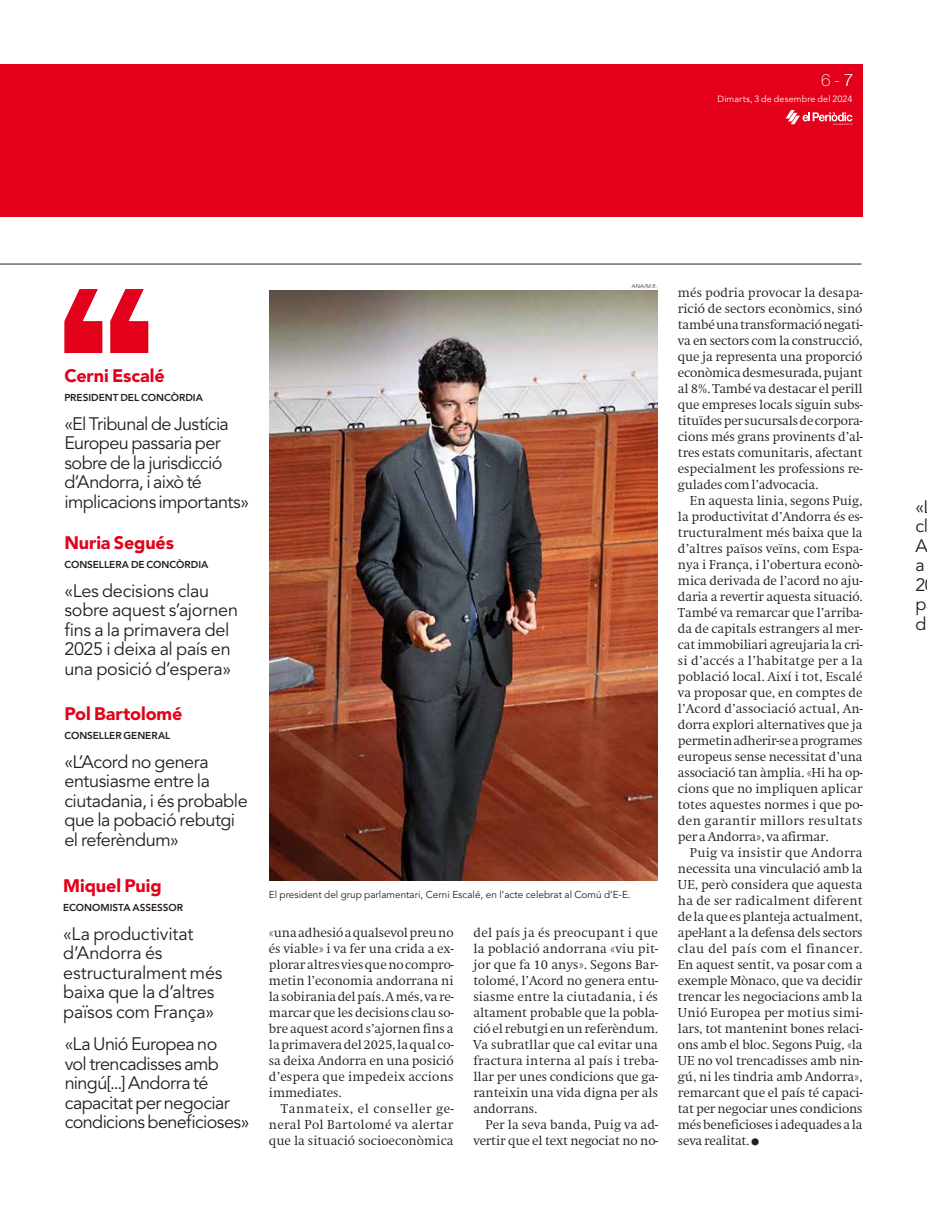
<style>
.page{position:relative;width:927px;height:1220px;background:#fff}
.page>*{position:absolute;margin:0;border:0;box-sizing:border-box;transform-origin:0 0}
.t1{font:18px/19.5px "Avenir LT Std";letter-spacing:-.02em;color:#231f20}
.t2{font:900 18px "Avenir LT Std";letter-spacing:-.005em;color:#e2001a}
.t3{font:100 17px "Helvetica Neue LT Std";color:#fff}
.t4{font:300 12.5px/16px "Swift ND Std";letter-spacing:-.01em;color:#231f20;text-align:justify}
.t5{font:800 10px "Avenir LT Std";color:#231f20}
.t6{font:10px "Avenir LT Std";color:#231f20}
.t7{font:9px "Avenir LT Std";letter-spacing:.02em;color:#fff}
.t8{font:300 5.5px "Avenir LT Std";color:#231f20}
</style>
<div class="page">
<div style="left:0;top:64px;width:862px;height:153px;background:#e2001a"></div>
<svg style="left:785px;top:110px;width:67px;height:15px"></svg>
<hr style="left:0;top:264px;width:861px;height:1px;background:#231f20">
<img style="left:269px;top:291px;width:388px;height:589px">
<svg style="left:64px;top:289px;width:84px;height:64px"></svg>
<h2 class="t3" style="left:821px;top:70px;width:33px">6 -7</h2>
<p class="t7" style="left:717px;top:94px;width:136px">Dimarts, 3 de desembre del 2024</p>
<h1 class="t2" style="left:64px;top:365px;width:102px">Cerni Escalé</h1>
<p class="t5" style="left:64px;top:392px;width:140px">PRESIDENT DEL CONCÒRDIA</p>
<h1 class="t1" style="left:64px;top:414px;width:186px">«El Tribunal de Justícia<br>Europeu passaria per sobre de la jurisdicció d’Andorra, i això té implicacions importants»</h1>
<h1 class="t2" style="left:64px;top:532px;width:111px">Nuria Segués</h1>
<p class="t5" style="left:64px;top:559px;width:146px">CONSELLERA DE CONCÒRDIA</p>
<h1 class="t1" style="left:64px;top:581px;width:175px">«Les decisions clau sobre aquest s’ajornen fins a la primavera del<br>2025 i deixa al país en una posició d’espera»</h1>
<h1 class="t2" style="left:64px;top:702px;width:120px">Pol Bartolomé</h1>
<p class="t5" style="left:64px;top:729px;width:108px">CONSELLER GENERAL</p>
<h1 class="t1" style="left:64px;top:752px;width:185px">«L’Acord no genera entusiasme entre la ciutadania, i és probable que la pobació rebutgi el referèndum»</h1>
<h1 class="t2" style="left:63px;top:874px;width:100px">Miquel Puig</h1>
<p class="t5" style="left:63px;top:901px;width:121px">ECONOMISTA ASSESSOR</p>
<h1 class="t1" style="left:63px;top:924px;width:161px">«La productivitat d’Andorra és estructuralment més baixa que la d’altres països com França»</h1>
<h1 class="t1" style="left:65px;top:1035px;width:186px">«La Unió Europea no<br>vol trencadisses amb ningú[...] Andorra té capacitat per negociar condicions beneficioses»</h1>
<p class="t8" style="left:632px;top:283px;width:27px">ANA/M.R.</p>
<p class="t6" style="left:269px;top:888px;width:363px">El president del grup parlamentari, Cerni Escalé, en l’acte celebrat al Comú d’E-E.</p>
<p class="t4" style="left:269px;top:925px;width:186px">«una adhesió a qualsevol preu no és viable» i va fer una crida a ex&shy;plorar altres vies que no compro&shy;metin l’economia andorrana ni la sobirania del país. A més, va re&shy;marcar que les decisions clau so&shy;bre aquest acord s’ajornen fins a la primavera del 2025, la qual co&shy;sa deixa Andorra en una posició d’espera que impedeix accions immediates.</p>
<p class="t4" style="left:269px;top:1101px;width:186px;text-indent:12px">Tanmateix, el conseller ge&shy;neral Pol Bartolomé va alertar que la situació socioeconòmica</p>
<p class="t4" style="left:473px;top:925px;width:186px">del país ja és preocupant i que la població andorrana «viu pit&shy;jor que fa 10 anys». Segons Bar&shy;tolomé, l’Acord no genera entu&shy;siasme entre la ciutadania, i és altament probable que la pobla&shy;ció el rebutgi en un referèndum.<br>Va subratllar que cal evitar una fractura interna al país i treba&shy;llar per unes condicions que ga&shy;ranteixin una vida digna per als andorrans.</p>
<p class="t4" style="left:473px;top:1117px;width:186px;text-align:right">Per la seva banda, Puig va ad&shy;vertir que el text negociat no no-</p>
<p class="t4" style="left:678px;top:285px;width:186px">més podria provocar la desapa&shy;rició de sectors econòmics, sinó també una transformació negati&shy;va en sectors com la construcció, que ja representa una proporció econòmica desmesurada, pujant al 8%. També va destacar el perill que empreses locals siguin subs&shy;tituïdes per sucursals de corpora&shy;cions més grans provinents d’al&shy;tres estats comunitaris, afectant especialment les professions re&shy;gulades com l’advocacia.</p>
<p class="t4" style="left:678px;top:493px;width:186px;text-indent:12px">En aquesta linia, segons Puig, la productivitat d’Andorra és es&shy;tructuralment més baixa que la d’altres països veïns, com Espa&shy;nya i França, i l’obertura econò&shy;mica derivada de l’acord no aju&shy;daria a revertir aquesta situació.<br>També va remarcar que l’arriba&shy;da de capitals estrangers al mer&shy;cat immobiliari agreujaria la cri&shy;si d’accés a l’habitatge per a la població local. Així i tot, Escalé va proposar que, en comptes de l’Acord d’associació actual, An&shy;dorra explori alternatives que ja permetin adherir-se a programes europeus sense necessitat d’una associació tan àmplia. «Hi ha op&shy;cions que no impliquen aplicar totes aquestes normes i que po&shy;den garantir millors resultats per a Andorra», va afirmar.</p>
<p class="t4" style="left:678px;top:845px;width:186px;text-indent:12px">Puig va insistir que Andorra necessita una vinculació amb la UE, però considera que aquesta ha de ser radicalment diferent de la que es planteja actualment, apel·lant a la defensa dels sectors clau del país com el financer.<br>En aquest sentit, va posar com a exemple Mònaco, que va decidir trencar les negociacions amb la Unió Europea per motius simi&shy;lars, tot mantenint bones relaci&shy;ons amb el bloc. Segons Puig, «la UE no vol trencadisses amb nin&shy;gú, ni les tindria amb Andorra», remarcant que el país té capaci&shy;tat per negociar unes condicions més beneficioses i adequades a la seva realitat.</p>
<h1 class="t1" style="left:915px;top:497px;width:14px">« cl<br>A a<br>2 p d</h1>
</div>
